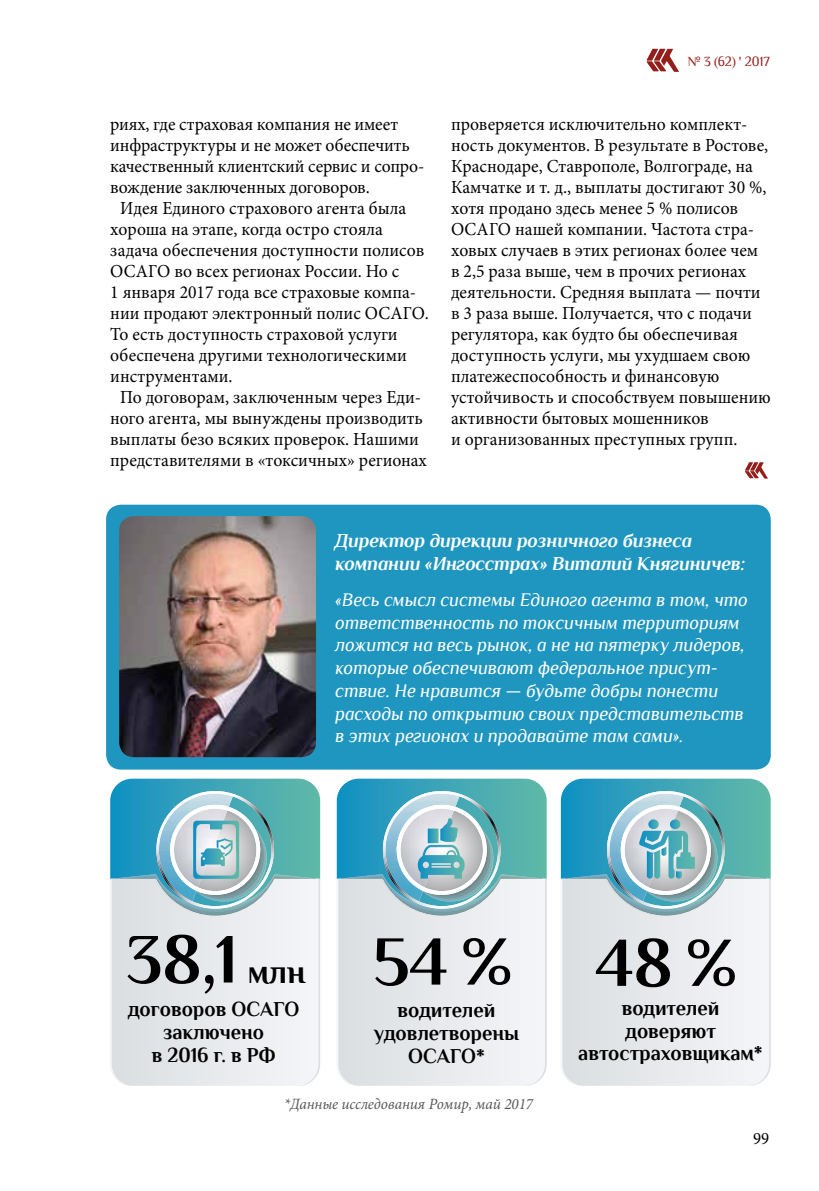
<style>
.page{position:relative;width:819px;height:1191px;background:#fff}
.page>*{position:absolute;margin:0;border:0;box-sizing:border-box;transform-origin:0 0}
.t1{font:700 70px "Philosopher";color:#000;scale:.96 1}
.t2{font:700 21.18px/22.8px "Philosopher";color:#000;text-align:center;scale:.96 1}
.t3{font:italic 700 19.78px/23.3px "Philosopher";letter-spacing:-.01em;color:#fff;scale:.96 1}
.t4{font:italic 19.25px/22.8px "Philosopher";letter-spacing:-.01em;color:#fff;scale:.96 1}
.t5{font:18.38px/21px "Minion Pro";color:#000;scale:.96 1}
.t6{font:17.5px "Minion Pro";color:#000;scale:.96 1}
.t7{font:italic 15.75px "Minion Pro";letter-spacing:-.005em;color:#575756;scale:.96 1}
.t8{font:14px "Philosopher";letter-spacing:-.01em;color:#941e1a;scale:.96 1}
.s1{font-size:70.52px}
.s2{font-size:33.25px}
</style>
<div class="page">
<svg style="left:646px;top:49px;width:33px;height:23px"></svg>
<div style="left:106px;top:504px;width:664px;height:265px;background:#1f96bf;border-radius:15px"></div>
<svg style="left:110px;top:778px;width:210px;height:308px"></svg>
<svg style="left:561px;top:778px;width:209px;height:308px"></svg>
<svg style="left:337px;top:778px;width:209px;height:308px"></svg>
<img style="left:119px;top:516px;width:197px;height:241px">
<svg style="left:745px;top:462px;width:23px;height:16px"></svg>
<p class="t5" style="left:110px;top:114px;width:301px">риях, где страховая компания не имеет</p>
<p class="t5" style="left:110px;top:135px;width:313px">инфраструктуры и не может обеспечить</p>
<p class="t5" style="left:110px;top:156px;width:328px">качественный клиентский сервис и сопро-</p>
<p class="t5" style="left:110px;top:177px;width:272px">вождение заключенных договоров.</p>
<p class="t5" style="left:120px;top:198px;width:299px">Идея Единого страхового агента была</p>
<p class="t5" style="left:110px;top:219px;width:285px">хороша на этапе, когда остро стояла</p>
<p class="t5" style="left:110px;top:240px;width:328px">задача обеспечения доступности полисов</p>
<p class="t5" style="left:110px;top:261px;width:303px">ОСАГО во всех регионах России. Но с</p>
<p class="t5" style="left:110px;top:282px;width:320px">1 января 2017 года все страховые компа-</p>
<p class="t5" style="left:110px;top:303px;width:333px">нии продают электронный полис ОСАГО.</p>
<p class="t5" style="left:110px;top:324px;width:301px">То есть доступность страховой услуги</p>
<p class="t5" style="left:110px;top:345px;width:310px">обеспечена другими технологическими</p>
<p class="t5" style="left:110px;top:366px;width:129px">инструментами.</p>
<p class="t5" style="left:120px;top:387px;width:315px">По договорам, заключенным через Еди-</p>
<p class="t5" style="left:110px;top:408px;width:327px">ного агента, мы вынуждены производить</p>
<p class="t5" style="left:110px;top:429px;width:323px">выплаты безо всяких проверок. Нашими</p>
<p class="t5" style="left:110px;top:450px;width:331px">представителями в «токсичных» регионах</p>
<p class="t8" style="left:687px;top:54px;width:87px">№ 3 (62) ' 2017</p>
<p class="t5" style="left:451px;top:114px;width:334px">проверяется исключительно комплект&shy;ность документов. В результате в Ростове, Краснодаре, Ставрополе, Волгограде, на Камчатке и т. д., выплаты достигают 30 %, хотя продано здесь менее 5 % полисов ОСАГО нашей компании. Частота стра&shy;ховых случаев в этих регионах более чем в 2,5 раза выше, чем в прочих регионах деятельности. Средняя выплата — почти в 3 раза выше. Получается, что с подачи регулятора, как будто бы обеспечивая доступность услуги, мы ухудшаем свою платежеспособность и финансовую устойчивость и способствуем повышению активности бытовых мошенников<br>и организованных преступных групп.</p>
<p class="t3" style="left:335px;top:529px;width:428px">Директор дирекции розничного бизнеса компании «Ингосстрах» Виталий Княгиничев:</p>
<p class="t4" style="left:335px;top:588px;width:431px">«Весь смысл системы Единого агента в том, что ответственность по токсичным территориям ложится на весь рынок, а не на пятерку лидеров, которые обеспечивают федеральное присут&shy;ствие. Не нравится — будьте добры понести расходы по открытию своих представительств в этих регионах и продавайте там сами».</p>
<h1 class="t1" style="left:126px;top:924px;width:638px"><span class="s1">38,1</span> <span class="s2">млн</span> 54 % 48 %</h1>
<p class="t2" style="left:128px;top:997px;width:180px">договоров ОСАГО заключено<br>в 2016 г. в РФ</p>
<p class="t2" style="left:373px;top:999px;width:153px">водителей удовлетворены<br>ОСАГО*</p>
<p class="t2" style="left:578px;top:996px;width:194px">водителей доверяют автостраховщикам*</p>
<p class="t7" style="left:284px;top:1092px;width:261px">*Данные исследования Ромир, май 2017</p>
<p class="t6" style="left:753px;top:1126px;width:18px">99</p>
</div>
